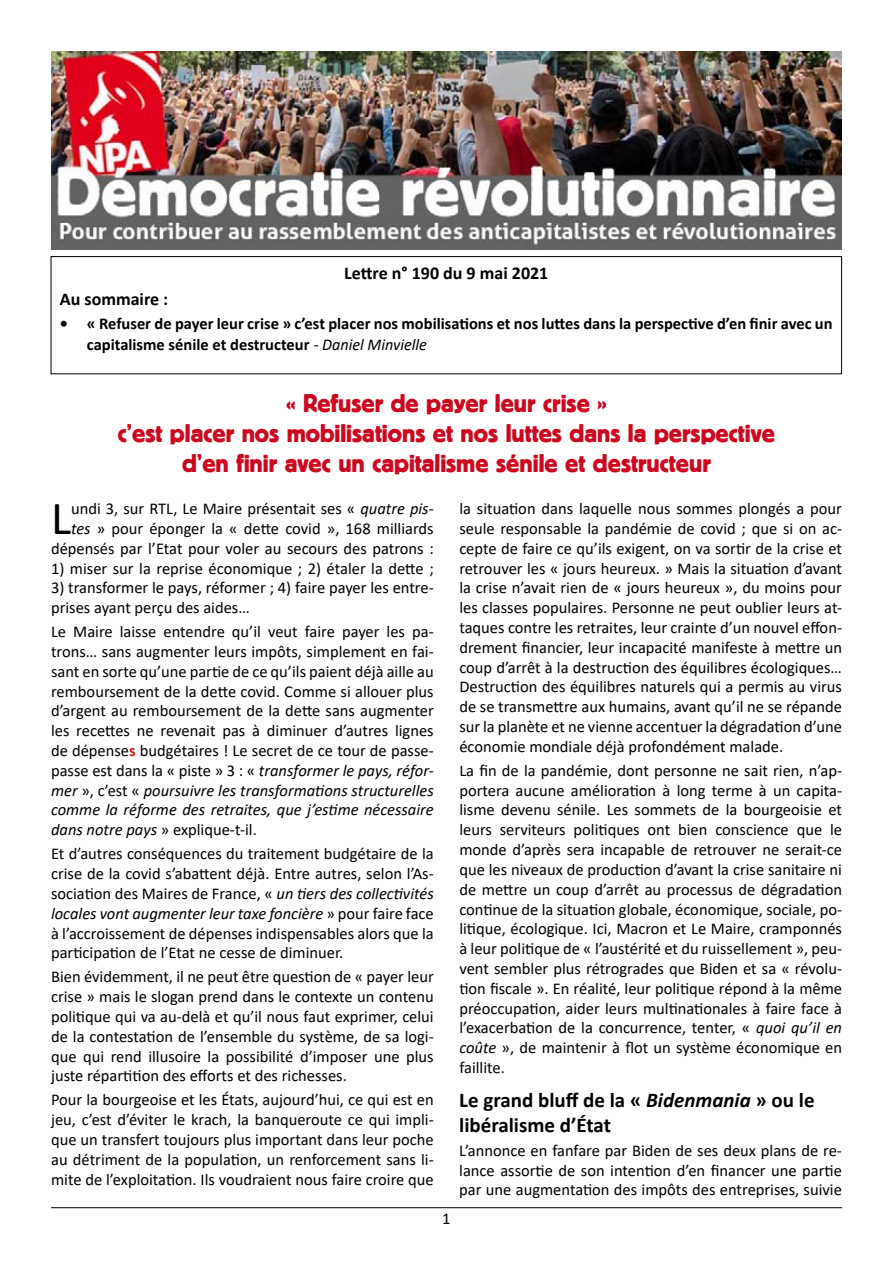
<style>
.page{position:relative;width:893px;height:1263px;background:#fff}
.page>*{position:absolute;margin:0;border:0;box-sizing:border-box;transform-origin:0 0}
.t1{font:47.7px "Calibri";color:#000}
.t2{font:25.5px/30px "Block BE";color:#cd071e;text-align:center}
.t3{font:700 21px/25.2px "Calibri";color:#000}
.t4{font:700 18px "Calibri";color:#000}
.t5{font:16.5px/19.8px "Calibri";color:#000;text-align:justify}
.t6{font:700 16.5px/21.6px "Calibri";color:#000}
.s1{font-weight:400;font-style:italic}
.s2{font-style:italic}
.s3{font-weight:700;color:#ce181e}
</style>
<div class="page">
<hr style="left:51px;top:1207px;width:791px;height:1px;background:#000">
<div style="left:51px;top:256px;width:791px;height:118px;border:1px solid #000"></div>
<img style="left:51px;top:51px;width:791px;height:198px">
<p class="t4" style="left:344px;top:260px;width:206px">Lettre n° 190 du 9 mai 2021</p>
<p class="t4" style="left:60px;top:286px;width:110px">Au sommaire :</p>
<p class="t6" style="left:87px;top:312px;width:747px;text-indent:-27px">• « Refuser de payer leur crise » c’est placer nos mobilisations et nos luttes dans la perspective d’en finir avec un capitalisme sénile et destructeur <span class="s1">- Daniel Minvielle</span></p>
<h2 class="t2" style="left:118px;top:387px;width:659px">« Refuser de payer leur crise »<br>c’est placer nos mobilisations et nos luttes dans la perspective d’en finir avec un capitalisme sénile et destructeur</h2>
<p class="t5" style="left:51px;top:498px;width:384px;text-align:right">undi 3, sur RTL, Le Maire présentait ses « <span class="s2">quatre pis&shy;tes</span> » pour éponger la « dette covid », 168 milliards dépensés par l’Etat pour voler au secours des patrons :</p>
<p class="t5" style="left:51px;top:558px;width:384px">1) miser sur la reprise économique ; 2) étaler la dette ;</p>
<p class="t5" style="left:51px;top:578px;width:384px">3) transformer le pays, réformer ; 4) faire payer les entre&shy;prises ayant perçu des aides…</p>
<p class="t5" style="left:51px;top:621px;width:384px">Le Maire laisse entendre qu’il veut faire payer les pa&shy;trons… sans augmenter leurs impôts, simplement en fai&shy;sant en sorte qu’une partie de ce qu’ils paient déjà aille au remboursement de la dette covid. Comme si allouer plus d’argent au remboursement de la dette sans augmenter les recettes ne revenait pas à diminuer d’autres lignes de dépense<span class="s3">s</span> budgétaires ! Le secret de ce tour de passe&shy;passe est dans la « piste » 3 : « <span class="s2">transformer le pays, réfor&shy;mer</span> », c’est « <span class="s2">poursuivre les transformations structurelles comme la réforme des retraites, que j’estime nécessaire dans notre pays</span> » explique-t-il.</p>
<p class="t5" style="left:51px;top:843px;width:384px">Et d’autres conséquences du traitement budgétaire de la crise de la covid s’abattent déjà. Entre autres, selon l’As&shy;sociation des Maires de France, « <span class="s2">un tiers des collectivités locales vont augmenter leur taxe foncière</span> » pour faire face à l’accroissement de dépenses indispensables alors que la participation de l’Etat ne cesse de diminuer.</p>
<p class="t5" style="left:51px;top:966px;width:384px">Bien évidemment, il ne peut être question de « payer leur crise » mais le slogan prend dans le contexte un contenu politique qui va au-delà et qu’il nous faut exprimer, celui de la contestation de l’ensemble du système, de sa logi&shy;que qui rend illusoire la possibilité d’imposer une plus juste répartition des efforts et des richesses.</p>
<p class="t5" style="left:51px;top:1090px;width:384px">Pour la bourgeoise et les États, aujourd’hui, ce qui est en jeu, c’est d’éviter le krach, la banqueroute ce qui impli&shy;que un transfert toujours plus important dans leur poche au détriment de la population, un renforcement sans li&shy;mite de l’exploitation. Ils voudraient nous faire croire que</p>
<h1 class="t1" style="left:51px;top:485px;width:22px">L</h1>
<p class="t5" style="left:442px;top:1208px;width:10px">1</p>
<p class="t5" style="left:459px;top:498px;width:384px">la situation dans laquelle nous sommes plongés a pour seule responsable la pandémie de covid ; que si on ac&shy;cepte de faire ce qu’ils exigent, on va sortir de la crise et retrouver les « jours heureux. » Mais la situation d’avant la crise n’avait rien de « jours heureux », du moins pour les classes populaires. Personne ne peut oublier leurs at&shy;taques contre les retraites, leur crainte d’un nouvel effon&shy;drement financier, leur incapacité manifeste à mettre un coup d’arrêt à la destruction des équilibres écologiques… Destruction des équilibres naturels qui a permis au virus de se transmettre aux humains, avant qu’il ne se répande sur la planète et ne vienne accentuer la dégradation d’une économie mondiale déjà profondément malade.</p>
<p class="t5" style="left:459px;top:760px;width:384px">La fin de la pandémie, dont personne ne sait rien, n’ap&shy;portera aucune amélioration à long terme à un capita&shy;lisme devenu sénile. Les sommets de la bourgeoisie et leurs serviteurs politiques ont bien conscience que le monde d’après sera incapable de retrouver ne serait-ce que les niveaux de production d’avant la crise sanitaire ni de mettre un coup d’arrêt au processus de dégradation continue de la situation globale, économique, sociale, po&shy;litique, écologique. Ici, Macron et Le Maire, cramponnés à leur politique de « l’austérité et du ruissellement », peu&shy;vent sembler plus rétrogrades que Biden et sa « révolu&shy;tion fiscale ». En réalité, leur politique répond à la même préoccupation, aider leurs multinationales à faire face à l’exacerbation de la concurrence, tenter, « <span class="s2">quoi qu’il en coûte</span> », de maintenir à flot un système économique en faillite.</p>
<p class="t3" style="left:459px;top:1087px;width:357px">Le grand bluff de la « <span class="s2">Bidenmania</span> » ou le libéralisme d’État</p>
<p class="t5" style="left:459px;top:1140px;width:384px">L’annonce en fanfare par Biden de ses deux plans de re&shy;lance assortie de son intention d’en financer une partie par une augmentation des impôts des entreprises, suivie</p>
</div>
